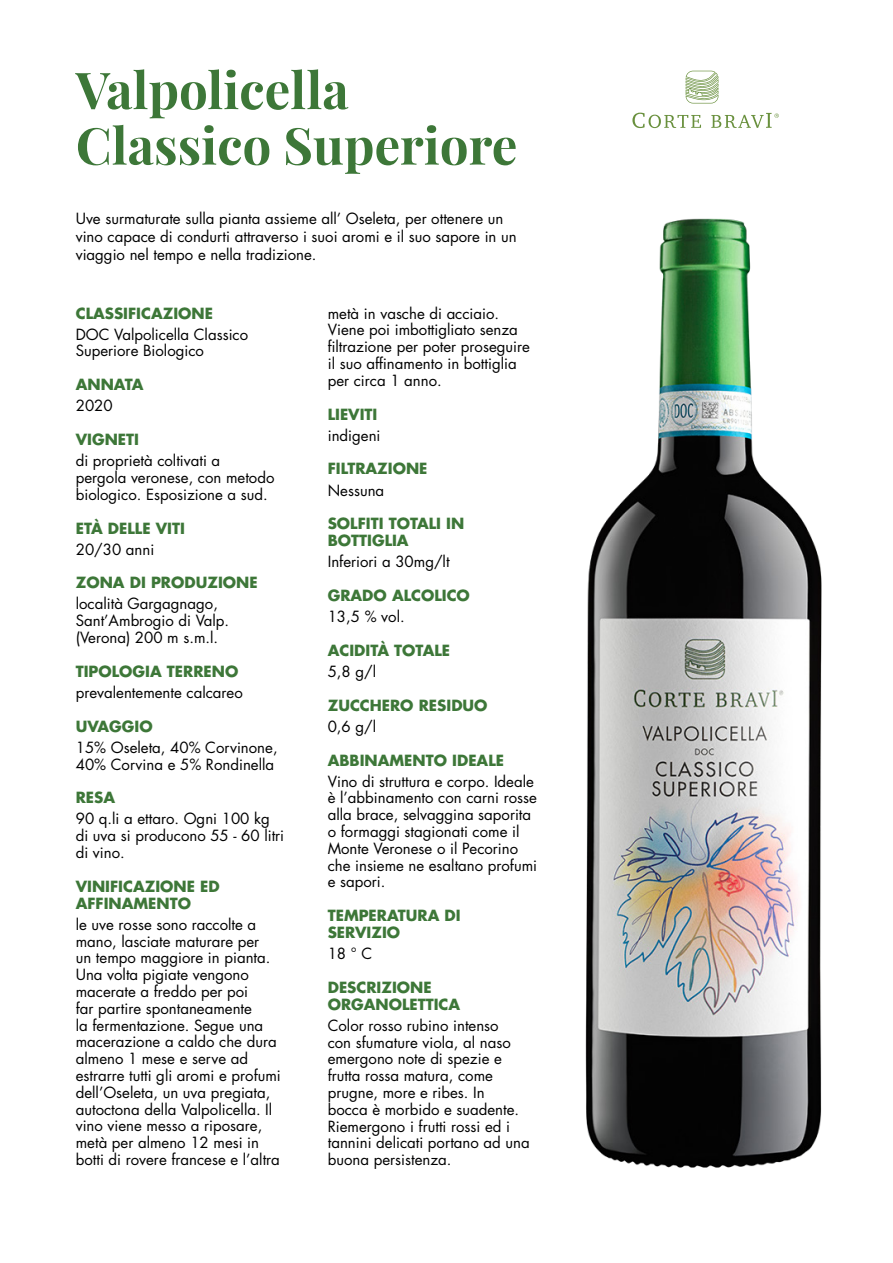
<style>
.page{position:relative;width:893px;height:1263px;background:#fff}
.page>*{position:absolute;margin:0;border:0;box-sizing:border-box;transform-origin:0 0}
.t1{font:700 51px "Playfair Display";color:#3d7738}
.Stile_di_paragrafo_7{font:15px/16.8px "Futura Std";color:#000001}
.Stile_di_paragrafo_6{font:700 15px/16.8px "Futura Std";color:#3d7738}
</style>
<div class="page">
<svg style="left:632px;top:113px;width:69px;height:15px"></svg>
<svg style="left:686px;top:71px;width:32px;height:32px"></svg>
<svg style="left:711px;top:113px;width:68px;height:15px"></svg>
<img style="left:585px;top:218px;width:237px;height:950px">
<p class="t1" style="left:76px;top:50px;width:274px">Valpolicella</p>
<p class="t1" style="left:76px;top:105px;width:443px">Classico Superiore</p>
<p class="Stile_di_paragrafo_7" style="left:76px;top:209px;width:442px;line-height:18px">Uve surmaturate sulla pianta assieme all’ Oseleta, per ottenere un vino capace di condurti attraverso i suoi aromi e il suo sapore in un viaggio nel tempo e nella tradizione.</p>
<p class="Stile_di_paragrafo_6" style="left:76px;top:304px;width:139px">CLASSIFICAZIONE</p>
<p class="Stile_di_paragrafo_7" style="left:76px;top:326px;width:174px">DOC Valpolicella Classico<br>Superiore Biologico</p>
<p class="Stile_di_paragrafo_6" style="left:76px;top:376px;width:69px">ANNATA</p>
<p class="Stile_di_paragrafo_7" style="left:76px;top:397px;width:38px">2020</p>
<p class="Stile_di_paragrafo_6" style="left:76px;top:431px;width:65px">VIGNETI</p>
<p class="Stile_di_paragrafo_7" style="left:76px;top:452px;width:200px">di proprietà coltivati a pergola veronese, con metodo biologico. Esposizione a sud.</p>
<p class="Stile_di_paragrafo_6" style="left:76px;top:519px;width:111px">ETÀ DELLE VITI</p>
<p class="Stile_di_paragrafo_7" style="left:76px;top:541px;width:80px">20/30 anni</p>
<p class="Stile_di_paragrafo_6" style="left:76px;top:574px;width:183px">ZONA DI PRODUZIONE</p>
<p class="Stile_di_paragrafo_7" style="left:76px;top:596px;width:155px">località Gargagnago,<br>Sant’Ambrogio di Valp. (Verona) 200 m s.m.l.</p>
<p class="Stile_di_paragrafo_6" style="left:76px;top:663px;width:164px">TIPOLOGIA TERRENO</p>
<p class="Stile_di_paragrafo_7" style="left:76px;top:684px;width:169px">prevalentemente calcareo</p>
<p class="Stile_di_paragrafo_6" style="left:76px;top:717px;width:78px">UVAGGIO</p>
<p class="Stile_di_paragrafo_7" style="left:76px;top:739px;width:203px">15% Oseleta, 40% Corvinone,<br>40% Corvina e 5% Rondinella</p>
<p class="Stile_di_paragrafo_6" style="left:76px;top:789px;width:41px">RESA</p>
<p class="Stile_di_paragrafo_7" style="left:76px;top:811px;width:210px">90 q.li a ettaro. Ogni 100 kg di uva si producono 55 - 60 litri di vino.</p>
<p class="Stile_di_paragrafo_6" style="left:76px;top:878px;width:145px">VINIFICAZIONE ED<br>AFFINAMENTO</p>
<p class="Stile_di_paragrafo_7" style="left:76px;top:916px;width:207px">le uve rosse sono raccolte a mano, lasciate maturare per<br>un tempo maggiore in pianta.<br>Una volta pigiate vengono macerate a freddo per poi<br>far partire spontaneamente<br>la fermentazione. Segue una macerazione a caldo che dura almeno 1 mese e serve ad estrarre tutti gli aromi e profumi dell’Oseleta, un uva pregiata, autoctona della Valpolicella. Il vino viene messo a riposare, metà per almeno 12 mesi in botti di rovere francese e l’altra</p>
<p class="Stile_di_paragrafo_7" style="left:328px;top:305px;width:204px">metà in vasche di acciaio.<br>Viene poi imbottigliato senza filtrazione per poter proseguire il suo affinamento in bottiglia per circa 1 anno.</p>
<p class="Stile_di_paragrafo_6" style="left:328px;top:405px;width:51px">LIEVITI</p>
<p class="Stile_di_paragrafo_7" style="left:328px;top:427px;width:54px">indigeni</p>
<p class="Stile_di_paragrafo_6" style="left:328px;top:460px;width:101px">FILTRAZIONE</p>
<p class="Stile_di_paragrafo_7" style="left:328px;top:482px;width:58px">Nessuna</p>
<p class="Stile_di_paragrafo_6" style="left:328px;top:515px;width:138px">SOLFITI TOTALI IN<br>BOTTIGLIA</p>
<p class="Stile_di_paragrafo_7" style="left:328px;top:553px;width:123px">Inferiori a 30mg/lt</p>
<p class="Stile_di_paragrafo_6" style="left:328px;top:587px;width:144px">GRADO ALCOLICO</p>
<p class="Stile_di_paragrafo_7" style="left:328px;top:608px;width:78px">13,5 % vol.</p>
<p class="Stile_di_paragrafo_6" style="left:328px;top:642px;width:124px">ACIDITÀ TOTALE</p>
<p class="Stile_di_paragrafo_7" style="left:328px;top:663px;width:50px">5,8 g/l</p>
<p class="Stile_di_paragrafo_6" style="left:328px;top:696px;width:161px">ZUCCHERO RESIDUO</p>
<p class="Stile_di_paragrafo_7" style="left:328px;top:718px;width:50px">0,6 g/l</p>
<p class="Stile_di_paragrafo_6" style="left:328px;top:751px;width:178px">ABBINAMENTO IDEALE</p>
<p class="Stile_di_paragrafo_7" style="left:328px;top:773px;width:211px">Vino di struttura e corpo. Ideale è l’abbinamento con carni rosse alla brace, selvaggina saporita o formaggi stagionati come il<br>Monte Veronese o il Pecorino che insieme ne esaltano profumi e sapori.</p>
<p class="Stile_di_paragrafo_6" style="left:328px;top:907px;width:135px">TEMPERATURA DI<br>SERVIZIO</p>
<p class="Stile_di_paragrafo_7" style="left:328px;top:945px;width:46px">18 ° C</p>
<p class="Stile_di_paragrafo_6" style="left:328px;top:979px;width:134px">DESCRIZIONE<br>ORGANOLETTICA</p>
<p class="Stile_di_paragrafo_7" style="left:328px;top:1017px;width:204px">Color rosso rubino intenso<br>con sfumature viola, al naso emergono note di spezie e frutta rossa matura, come prugne, more e ribes. In<br>bocca è morbido e suadente.<br>Riemergono i frutti rossi ed i tannini delicati portano ad una buona persistenza.</p>
</div>
